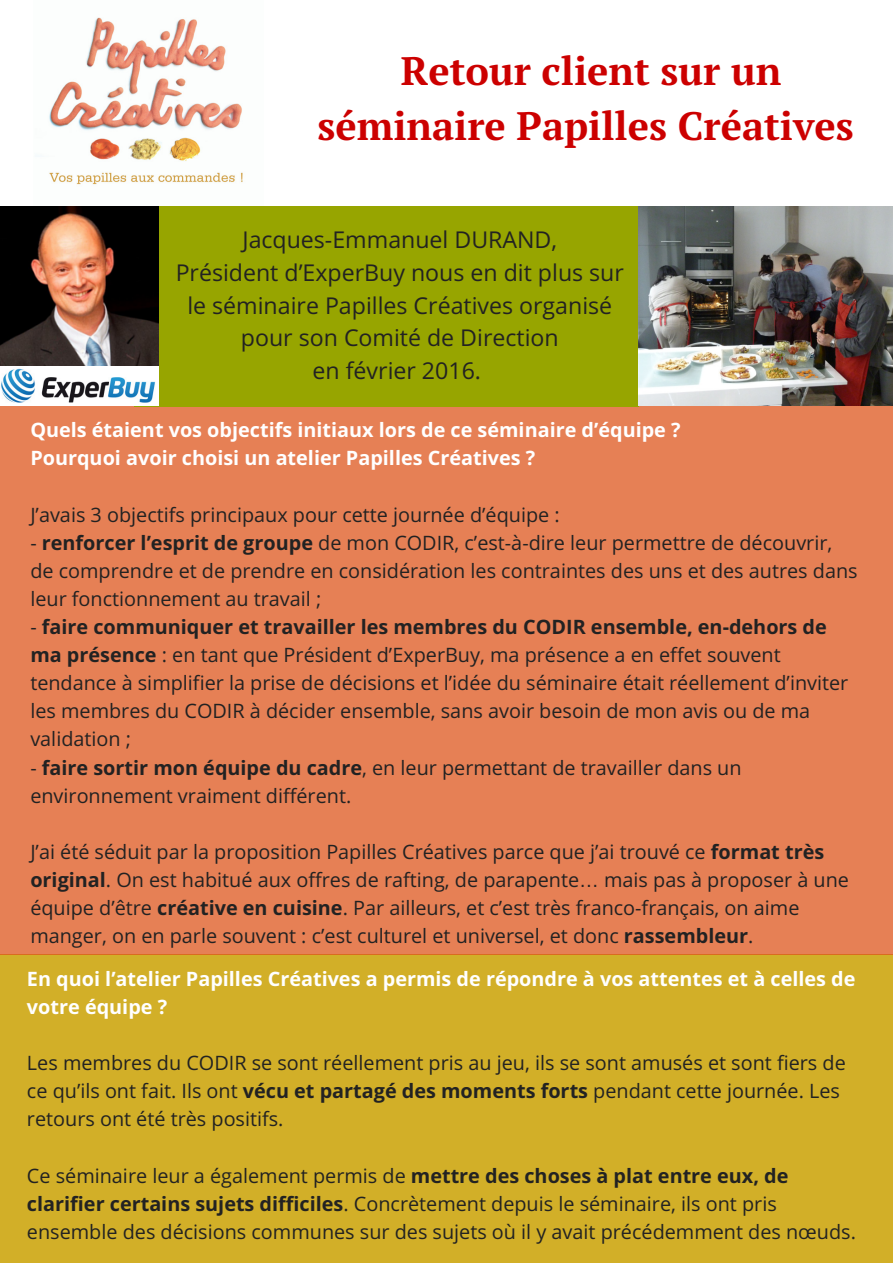
<style>
.page{position:relative;width:893px;height:1263px;background:#fff}
.page>*{position:absolute;margin:0;border:0;box-sizing:border-box;transform-origin:0 0}
.t1{font:700 39.6px/55.1px "PT Serif";color:#c00;text-align:center}
.t2{font:23.1px/32.5px "Open Sans";color:#222;text-align:center}
.t3{font:19.8px/28px "Open Sans";color:#222}
.t4{font:700 19.8px/28px "Open Sans";color:#fff}
.s1{font-weight:700}
.s2{font-family:"Arimo"}
</style>
<div class="page">
<img style="left:34px;top:17px;width:229px;height:190px">
<div style="left:0;top:954px;width:892px;height:308px;background:#d2af28"></div>
<div style="left:0;top:402px;width:892px;height:552px;background:#e68055"></div>
<div style="left:134px;top:207px;width:504px;height:200px;background:#97a500"></div>
<img style="left:0;top:207px;width:158px;height:159px">
<img style="left:0;top:366px;width:158px;height:40px">
<img style="left:638px;top:207px;width:254px;height:199px">
<h1 class="t1" style="left:317px;top:43px;width:537px">Retour client sur un séminaire Papilles Créatives</h1>
<p class="t2" style="left:176px;top:223px;width:450px">Jacques-Emmanuel DURAND,<br>Président d’ExperBuy nous en dit plus sur le séminaire Papilles Créatives organisé pour son Comité de Direction<br>en février 2016.</p>
<p class="t4" style="left:30px;top:415px;width:651px">Quels étaient vos objectifs initiaux lors de ce séminaire d’équipe ?<br>Pourquoi avoir choisi un atelier Papilles Créatives ?</p>
<p class="t3" style="left:30px;top:500px;width:531px">J’avais 3 objectifs principaux pour cette journée d’équipe :</p>
<p class="t3" style="left:30px;top:528px;width:828px">- <span class="s1">renforcer l’esprit de groupe</span> de mon CODIR, c’est-à-dire leur permettre de découvrir, de comprendre et de prendre en considération les contraintes des uns et des autres dans leur fonctionnement au travail ;</p>
<p class="t3" style="left:30px;top:612px;width:819px">- <span class="s1">faire communiquer et travailler les membres du CODIR ensemble, en-dehors de ma présence</span> : en tant que Président d’ExperBuy, ma présence a en effet souvent tendance à simplifier la prise de décisions et l’idée du séminaire était réellement d’inviter les membres du CODIR à décider ensemble, sans avoir besoin de mon avis ou de ma validation ;</p>
<p class="t3" style="left:30px;top:753px;width:712px">- <span class="s1">faire sortir mon équipe du cadre</span>, en leur permettant de travailler dans un environnement vraiment différent.</p>
<p class="t3" style="left:30px;top:837px;width:820px">J’ai été séduit par la proposition Papilles Créatives parce que j’ai trouvé ce <span class="s1">format très original</span>. On est habitué aux offres de rafting, de parapente<span class="s2">…</span> mais pas à proposer à une équipe d’être <span class="s1">créative en cuisine</span>. Par ailleurs, et c’est très franco-français, on aime manger, on en parle souvent : c’est culturel et universel, et donc <span class="s1">rassembleur</span>.</p>
<p class="t4" style="left:27px;top:964px;width:830px">En quoi l’atelier Papilles Créatives a permis de répondre à vos attentes et à celles de votre équipe ?</p>
<p class="t3" style="left:27px;top:1048px;width:820px">Les membres du CODIR se sont réellement pris au jeu, ils se sont amusés et sont fiers de ce qu’ils ont fait. Ils ont <span class="s1">vécu et partagé des moments forts</span> pendant cette journée. Les retours ont été très positifs.</p>
<p class="t3" style="left:27px;top:1161px;width:830px">Ce séminaire leur a également permis de <span class="s1">mettre des choses à plat entre eux, de clarifier certains sujets difficiles</span>. Concrètement depuis le séminaire, ils ont pris ensemble des décisions communes sur des sujets où il y avait précédemment des nœuds.</p>
</div>
